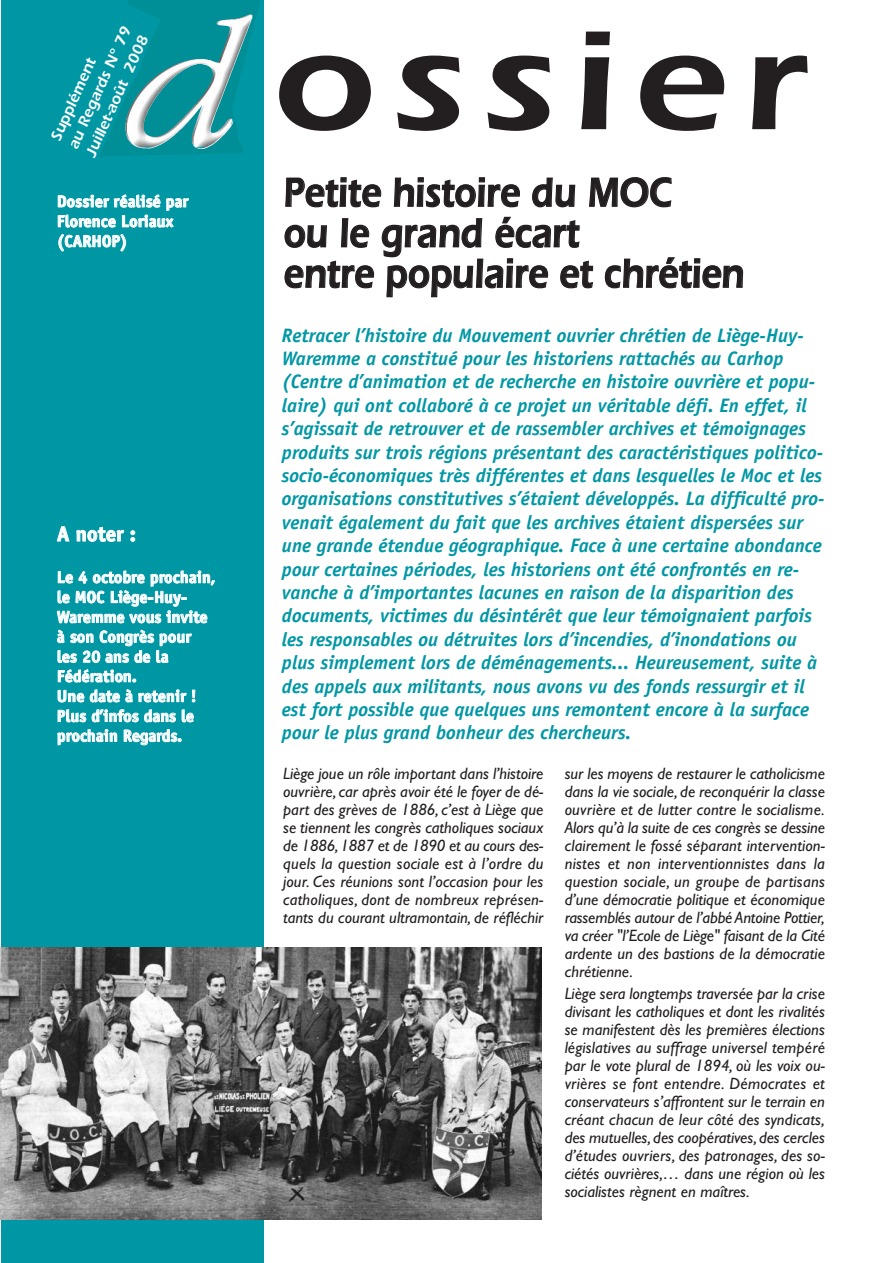
<style>
.page{position:relative;width:893px;height:1263px;background:#fff}
.page>*{position:absolute;margin:0;border:0;box-sizing:border-box;transform-origin:0 0}
.t1{font:600 144.6px "Itc Eras";letter-spacing:.095em;color:#231f20;scale:1.16 1}
.t2{font:600 42px/40.5px "Itc Eras";color:#231f20;scale:.85 1}
.t3{font:700 21px "Officina Sans";color:#fff}
.t4{font:italic 700 19.5px/23.4px "Officina Sans";color:#0097a4}
.t5{font:italic 16.5px/18px "Gill Sans";color:#231f20;text-align:justify}
.t6{font:700 16.5px/19.8px "Officina Sans";color:#fff}
.t7{font:600 15.6px/19.2px "Itc Eras";color:#fff}
</style>
<div class="page">
<div style="left:1px;top:0;width:263px;height:1263px;background:#0097a4"></div>
<svg style="left:100px;top:0;width:160px;height:156px"></svg>
<img style="left:0;top:947px;width:542px;height:273px">
<p class="t7" style="left:48px;top:137px;width:134px;rotate:-66deg">Supplément<br>au Regards N° 79<br>Juillet-août 2008</p>
<p class="t6" style="left:57px;top:193px;width:133px">Dossier réalisé par<br>Florence Loriaux (CARHOP)</p>
<p class="t3" style="left:57px;top:526px;width:80px">A noter :</p>
<p class="t6" style="left:57px;top:569px;width:160px">Le 4 octobre prochain, le MOC Liège-Huy-<br>Waremme vous invite à son Congrès pour les 20 ans de la<br>Fédération.<br>Une date à retenir !<br>Plus d’infos dans le prochain Regards.</p>
<h1 class="t1" style="left:271px;top:33px;width:463px">ossier</h1>
<h2 class="t2" style="left:283px;top:177px;width:543px">Petite histoire du MOC<br>ou le grand écart<br>entre populaire et chrétien</h2>
<p class="t4" style="left:282px;top:325px;width:544px">Retracer l’histoire du Mouvement ouvrier chrétien de Liège-Huy-Waremme a constitué pour les historiens rattachés au Carhop (Centre d’animation et de recherche en histoire ouvrière et popu&shy;laire) qui ont collaboré à ce projet un véritable défi. En effet, il s’agissait de retrouver et de rassembler archives et témoignages produits sur trois régions présentant des caractéristiques politico&shy;socio-économiques très différentes et dans lesquelles le Moc et les organisations constitutives s’étaient développés. La difficulté pro&shy;venait également du fait que les archives étaient dispersées sur une grande étendue géographique. Face à une certaine abondance pour certaines périodes, les historiens ont été confrontés en re&shy;vanche à d’importantes lacunes en raison de la disparition des documents, victimes du désintérêt que leur témoignaient parfois les responsables ou détruites lors d’incendies, d’inondations ou plus simplement lors de déménagements... Heureusement, suite à des appels aux militants, nous avons vu des fonds ressurgir et il est fort possible que quelques uns remontent encore à la surface pour le plus grand bonheur des chercheurs.</p>
<p class="t5" style="left:283px;top:764px;width:262px">Liège joue un rôle important dans l’histoire ouvrière,car après avoir été le foyer de dé&shy;part des grèves de 1886, c’est à Liège que se tiennent les congrès catholiques sociaux de 1886,1887 et de 1890 et au cours des&shy;quels la question sociale est à l’ordre du jour. Ces réunions sont l’occasion pour les catholiques, dont de nombreux représen&shy;tants du courant ultramontain, de réfléchir</p>
<p class="t5" style="left:565px;top:764px;width:262px">sur les moyens de restaurer le catholicisme dans la vie sociale, de reconquérir la classe ouvrière et de lutter contre le socialisme.<br>Alors qu’à la suite de ces congrès se dessine clairement le fossé séparant intervention&shy;nistes et non interventionnistes dans la question sociale, un groupe de partisans d’une démocratie politique et économique rassemblés autour de l’abbé Antoine Pottier, va créer "l’Ecole de Liège" faisant de la Cité ardente un des bastions de la démocratie chrétienne.</p>
<p class="t5" style="left:565px;top:984px;width:262px">Liège sera longtemps traversée par la crise divisant les catholiques et dont les rivalités se manifestent dès les premières élections législatives au suffrage universel tempéré par le vote plural de 1894, où les voix ou&shy;vrières se font entendre. Démocrates et conservateurs s’affrontent sur le terrain en créant chacun de leur côté des syndicats, des mutuelles, des coopératives, des cercles d’études ouvriers, des patronages, des so&shy;ciétés ouvrières,… dans une région où les socialistes règnent en maîtres.</p>
</div>
